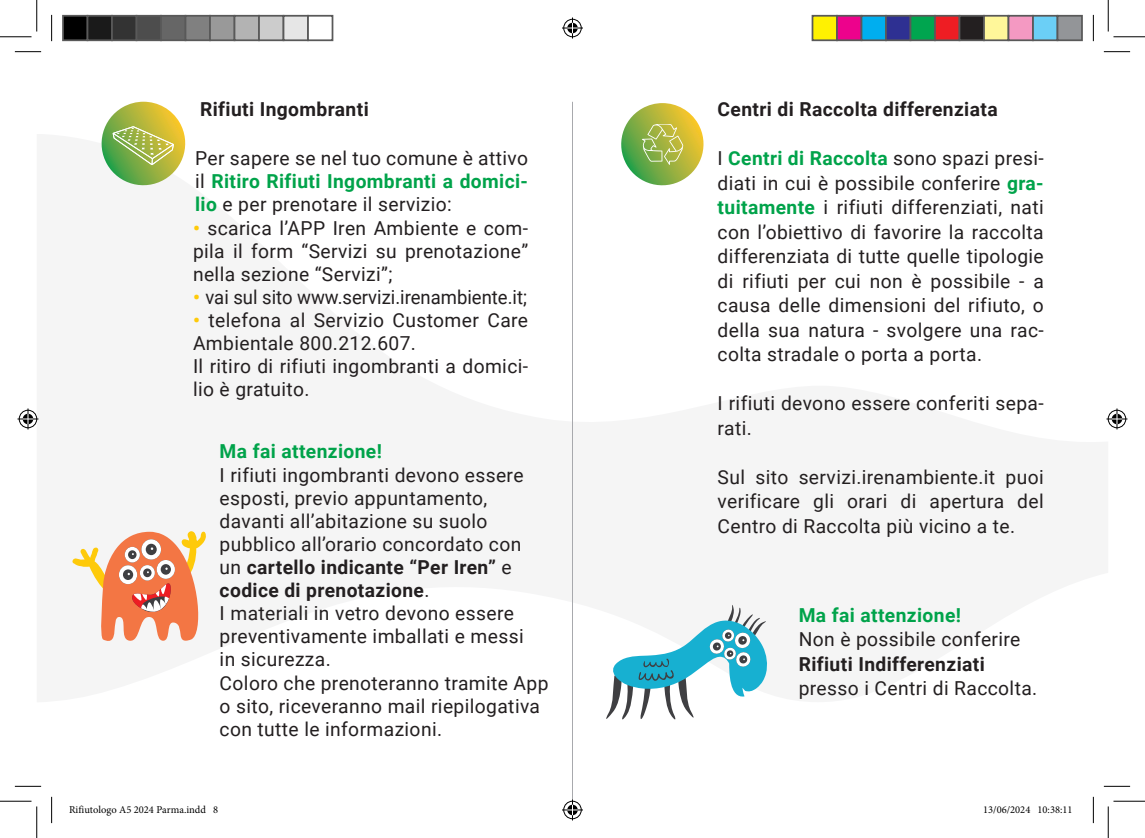
<style>
.page{position:relative;width:1145px;height:838px;background:#fff}
.page>*{position:absolute;margin:0;border:0;box-sizing:border-box;transform-origin:0 0}
.t1{font:19.25px/23.1px "Roboto";letter-spacing:.02em;color:#231f20;text-align:justify}
.t2{font:700 19.25px "Roboto";letter-spacing:.02em;color:#231f20}
.t3{font:19.25px "Roboto";color:#231f20;scale:.96 1}
.t4{font:700 19.25px "Roboto";letter-spacing:.02em;color:#00a34a}
.t5{font:10.5px "Minion Pro";color:#000}
.s1{font-weight:700;color:#00a34a}
.s2{font-weight:700;color:#feca0a}
.s3{font-weight:700}
</style>
<div class="page">
<svg style="left:621px;top:103px;width:83px;height:83px"></svg>
<svg style="left:101px;top:102px;width:85px;height:84px"></svg>
<svg style="left:72px;top:531px;width:134px;height:110px"></svg>
<svg style="left:606px;top:604px;width:162px;height:116px"></svg>
<hr style="left:572px;top:102px;width:1px;height:699px;background:#a8a9ad">
<svg style="left:15px;top:51px;width:26px;height:1px"></svg>
<svg style="left:1104px;top:51px;width:26px;height:1px"></svg>
<svg style="left:15px;top:786px;width:26px;height:1px"></svg>
<svg style="left:1104px;top:786px;width:26px;height:1px"></svg>
<svg style="left:51px;top:15px;width:1px;height:26px"></svg>
<svg style="left:51px;top:796px;width:1px;height:27px"></svg>
<svg style="left:1093px;top:15px;width:1px;height:26px"></svg>
<svg style="left:1093px;top:796px;width:1px;height:27px"></svg>
<hr style="left:0;top:36px;width:32px;height:1px;background:#000">
<hr style="left:1113px;top:36px;width:32px;height:1px;background:#000">
<hr style="left:0;top:800px;width:32px;height:1px;background:#000">
<hr style="left:1113px;top:800px;width:32px;height:1px;background:#000">
<hr style="left:36px;top:0;width:1px;height:31px;background:#000">
<hr style="left:36px;top:806px;width:1px;height:31px;background:#000">
<hr style="left:1108px;top:0;width:1px;height:31px;background:#000">
<hr style="left:1108px;top:806px;width:1px;height:31px;background:#000">
<svg style="left:562px;top:18px;width:21px;height:21px"></svg>
<svg style="left:562px;top:799px;width:21px;height:21px"></svg>
<svg style="left:18px;top:408px;width:21px;height:21px"></svg>
<svg style="left:1106px;top:408px;width:21px;height:21px"></svg>
<div style="left:63px;top:16px;width:25px;height:24px;background:#000"></div>
<div style="left:62px;top:15px;width:26px;height:26px;border:2px solid #595959"></div>
<div style="left:88px;top:16px;width:24px;height:24px;background:#1a1a1a"></div>
<div style="left:87px;top:15px;width:26px;height:26px;border:2px solid #595959"></div>
<div style="left:112px;top:16px;width:25px;height:24px;background:#333"></div>
<div style="left:111px;top:15px;width:26px;height:26px;border:2px solid #595959"></div>
<div style="left:137px;top:16px;width:24px;height:24px;background:#4d4d4d"></div>
<div style="left:136px;top:15px;width:26px;height:26px;border:2px solid #595959"></div>
<div style="left:161px;top:16px;width:25px;height:24px;background:#666"></div>
<div style="left:160px;top:15px;width:26px;height:26px;border:2px solid #595959"></div>
<div style="left:186px;top:16px;width:24px;height:24px;background:#808080"></div>
<div style="left:185px;top:15px;width:26px;height:26px;border:2px solid #595959"></div>
<div style="left:210px;top:16px;width:25px;height:24px;background:#999"></div>
<div style="left:209px;top:15px;width:26px;height:26px;border:2px solid #595959"></div>
<div style="left:235px;top:16px;width:24px;height:24px;background:#b3b3b3"></div>
<div style="left:234px;top:15px;width:26px;height:26px;border:2px solid #595959"></div>
<div style="left:259px;top:16px;width:25px;height:24px;background:#ccc"></div>
<div style="left:258px;top:15px;width:26px;height:26px;border:2px solid #595959"></div>
<div style="left:284px;top:16px;width:24px;height:24px;background:#e6e6e6"></div>
<div style="left:283px;top:15px;width:26px;height:26px;border:2px solid #595959"></div>
<div style="left:307px;top:15px;width:26px;height:26px;border:2px solid #595959"></div>
<div style="left:812px;top:16px;width:25px;height:24px;background:#fff101"></div>
<div style="left:812px;top:15px;width:26px;height:26px;border:2px solid #595959"></div>
<div style="left:837px;top:16px;width:24px;height:24px;background:#ed028c"></div>
<div style="left:836px;top:15px;width:26px;height:26px;border:2px solid #595959"></div>
<div style="left:861px;top:16px;width:25px;height:24px;background:#00aeef"></div>
<div style="left:861px;top:15px;width:26px;height:26px;border:2px solid #595959"></div>
<div style="left:886px;top:16px;width:24px;height:24px;background:#2e3092"></div>
<div style="left:885px;top:15px;width:26px;height:26px;border:2px solid #595959"></div>
<div style="left:910px;top:16px;width:25px;height:24px;background:#00a54f"></div>
<div style="left:910px;top:15px;width:26px;height:26px;border:2px solid #595959"></div>
<div style="left:935px;top:16px;width:24px;height:24px;background:#ee1d23"></div>
<div style="left:934px;top:15px;width:26px;height:26px;border:2px solid #595959"></div>
<div style="left:959px;top:16px;width:25px;height:24px;background:#231f20"></div>
<div style="left:959px;top:15px;width:26px;height:26px;border:2px solid #595959"></div>
<div style="left:984px;top:16px;width:24px;height:24px;background:#fff79a"></div>
<div style="left:983px;top:15px;width:26px;height:26px;border:2px solid #595959"></div>
<div style="left:1008px;top:16px;width:25px;height:24px;background:#f499c2"></div>
<div style="left:1008px;top:15px;width:26px;height:26px;border:2px solid #595959"></div>
<div style="left:1033px;top:16px;width:24px;height:24px;background:#6bcff6"></div>
<div style="left:1032px;top:15px;width:26px;height:26px;border:2px solid #595959"></div>
<div style="left:1057px;top:16px;width:25px;height:24px;background:#939598"></div>
<div style="left:1057px;top:15px;width:26px;height:26px;border:2px solid #595959"></div>
<p class="t2" style="left:200px;top:96px;width:170px">Rifiuti Ingombranti</p>
<p class="t1" style="left:195px;top:146px;width:335px">Per sapere se nel tuo comune è attivo il <span class="s1">Ritiro Rifiuti Ingombranti a domici&shy;lio</span> e per prenotare il servizio:</p>
<p class="t1" style="left:193px;top:215px;width:337px"><span class="s2">•</span> scarica l’APP Iren Ambiente e com&shy;pila il form “Servizi su prenotazione” nella sezione “Servizi”;</p>
<p class="t3" style="left:193px;top:283px;width:349px"><span class="s2">•</span> vai sul sito www.servizi.irenambiente.it;</p>
<p class="t1" style="left:193px;top:308px;width:337px;text-align:left"><span class="s2">•</span> telefona al Servizio Customer Care<br>Ambientale 800.212.607.<br>Il ritiro di rifiuti ingombranti a domici&shy;lio è gratuito.</p>
<p class="t4" style="left:220px;top:438px;width:164px">Ma fai attenzione!</p>
<p class="t1" style="left:220px;top:462px;width:330px;text-align:left">I rifiuti ingombranti devono essere esposti, previo appuntamento, davanti all’abitazione su suolo pubblico all’orario concordato con<br>un <span class="s3">cartello indicante “Per Iren”</span> e <span class="s3">codice di prenotazione</span>.<br>I materiali in vetro devono essere preventivamente imballati e messi<br>in sicurezza.<br>Coloro che prenoteranno tramite App o sito, riceveranno mail riepilogativa con tutte le informazioni.</p>
<p class="t2" style="left:718px;top:95px;width:282px">Centri di Raccolta differenziata</p>
<p class="t1" style="left:718px;top:145px;width:328px;line-height:24.5px">I <span class="s1">Centri di Raccolta</span> sono spazi presi&shy;diati in cui è possibile conferire <span class="s1">gra&shy;tuitamente</span> i rifiuti differenziati, nati con l’obiettivo di favorire la raccolta differenziata di tutte quelle tipologie di rifiuti per cui non è possibile - a causa delle dimensioni del rifiuto, o della sua natura - svolgere una rac&shy;colta stradale o porta a porta.</p>
<p class="t1" style="left:718px;top:390px;width:328px;line-height:24.5px">I rifiuti devono essere conferiti sepa&shy;rati.</p>
<p class="t1" style="left:718px;top:464px;width:328px;line-height:24.5px">Sul sito servizi.irenambiente.it puoi verificare gli orari di apertura del Centro di Raccolta più vicino a te.</p>
<p class="t4" style="left:799px;top:601px;width:164px">Ma fai attenzione!</p>
<p class="t1" style="left:799px;top:627px;width:223px">Non è possibile conferire</p>
<p class="t2" style="left:799px;top:650px;width:188px">Rifiuti Indifferenziati</p>
<p class="t1" style="left:799px;top:676px;width:240px">presso i Centri di Raccolta.</p>
<p class="t5" style="left:69px;top:802px;width:151px">Rifiutologo A5 2024 Parma.indd 8</p>
<p class="t5" style="left:983px;top:802px;width:91px">13/06/2024 10:38:11</p>
</div>
